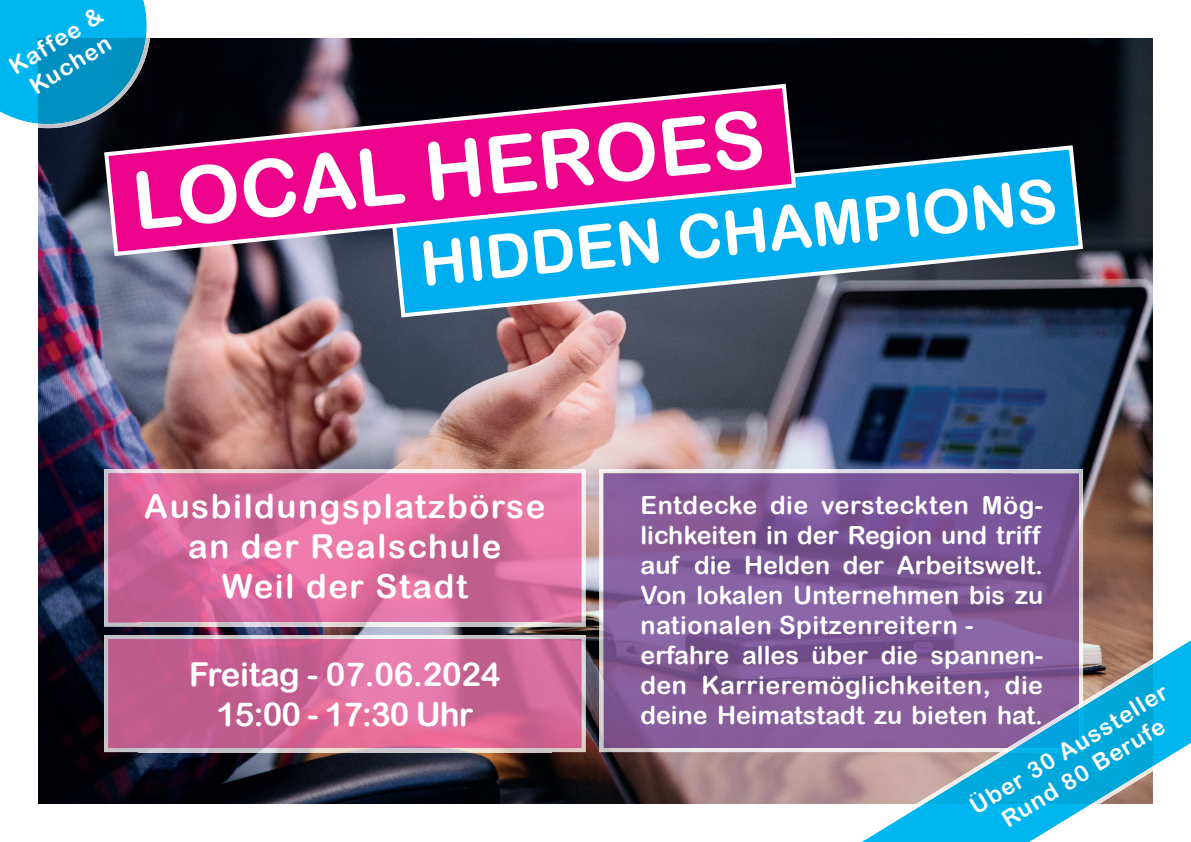
<style>
.page{position:relative;width:1191px;height:842px;background:#fff}
.page>*{position:absolute;margin:0;border:0;box-sizing:border-box;transform-origin:0 0}
.t1{font:80px "Arial Rounded MT Bold";color:#fff}
.t2{font:61px "Arial Rounded MT Bold";color:#fff}
.t3{font:33px/39.6px "Arial Rounded MT Bold";letter-spacing:.05em;color:#fff;text-align:center}
.t4{font:33px/39.6px "Arial Rounded MT Bold";letter-spacing:-.025em;color:#fff;text-align:center}
.t5{font:25px/30px "Arial Rounded MT Bold";color:#fff}
.t6{font:23px/27.5px "Arial Rounded MT Bold";color:#fff;text-align:center}
</style>
<div class="page">
<img style="left:38px;top:38px;width:1115px;height:766px">
<svg style="left:389px;top:143px;width:696px;height:177px;background:#2583aa"></svg>
<svg style="left:102px;top:82px;width:696px;height:176px;background:#96348b"></svg>
<img style="left:634px;top:505px;width:377px;height:243px">
<img style="left:1011px;top:505px;width:68px;height:130px">
<img style="left:599px;top:469px;width:484px;height:36px">
<img style="left:599px;top:504px;width:35px;height:248px">
<img style="left:1079px;top:504px;width:4px;height:131px">
<img style="left:633px;top:748px;width:221px;height:4px">
<img style="left:139px;top:501px;width:412px;height:121px">
<img style="left:104px;top:469px;width:481px;height:32px">
<img style="left:104px;top:500px;width:35px;height:126px">
<img style="left:551px;top:500px;width:34px;height:126px">
<img style="left:138px;top:622px;width:413px;height:4px">
<img style="left:139px;top:664px;width:412px;height:84px">
<img style="left:104px;top:635px;width:481px;height:29px">
<img style="left:104px;top:664px;width:35px;height:88px">
<img style="left:551px;top:664px;width:34px;height:88px">
<img style="left:138px;top:748px;width:413px;height:4px">
<svg style="left:854px;top:635px;width:337px;height:207px"></svg>
<svg style="left:909px;top:656px;width:248px;height:152px;background:#5a8db7"></svg>
<img style="left:1000px;top:702px;width:83px;height:50px">
<svg style="left:0;top:0;width:151px;height:128px;background:#0e95c3"></svg>
<p class="t6" style="left:4px;top:56px;width:106px;rotate:-32deg">Kaffee &amp;<br>Kuchen</p>
<h1 class="t1" style="left:128px;top:156px;width:636px;rotate:-6deg">LOCAL HEROES</h1>
<h2 class="t2" style="left:417px;top:230px;width:641px;rotate:-6deg">HIDDEN CHAMPIONS</h2>
<h3 class="t3" style="left:144px;top:486px;width:402px">Ausbildungsplatzbörse an der Realschule<br>Weil der Stadt</h3>
<h3 class="t4" style="left:189px;top:654px;width:313px">Freitag - 07.06.2024<br>15:00 - 17:30 Uhr</h3>
<p class="t5" style="left:640px;top:490px;width:404px">Entdecke die versteckten Mög&shy;lichkeiten in der Region und triff auf die Helden der Arbeitswelt.<br>Von lokalen Unternehmen bis zu nationalen Spitzenreitern - erfahre alles über die spannen&shy;den Karrieremöglichkeiten, die deine Heimatstadt zu bieten hat.</p>
<p class="t6" style="left:965px;top:797px;width:229px;rotate:-32deg">Über 30 Aussteller<br>Rund 80 Berufe</p>
</div>
